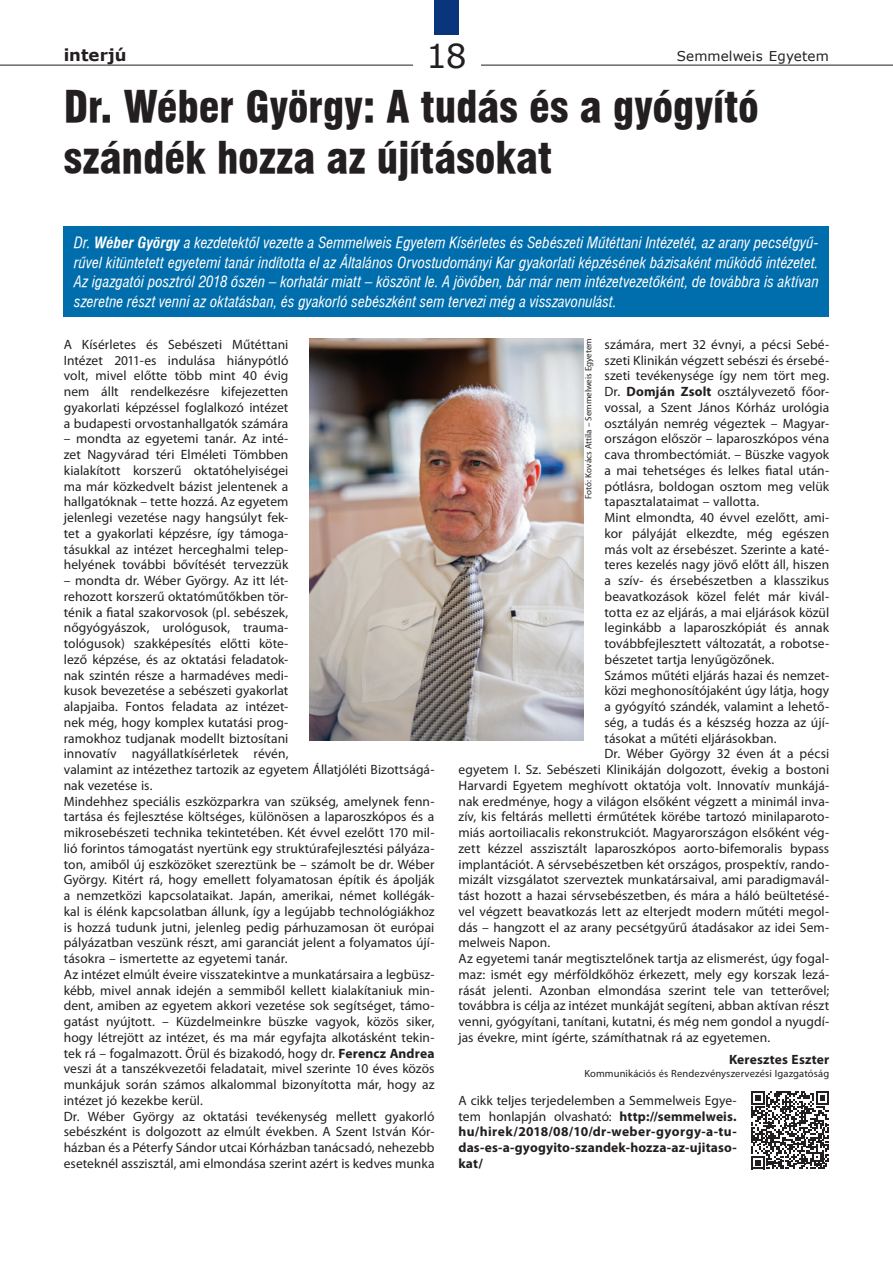
<style>
.page{position:relative;width:893px;height:1263px;background:#fff}
.page>*{position:absolute;margin:0;border:0;box-sizing:border-box;transform-origin:0 0}
.C1{font:42px/50.4px "Swiss 721 Blk Cn PFL";color:#231f20}
.t1{font:33px "Verdana";color:#231f20}
.t2{font:700 16.5px "Verdana";color:#231f20}
.Lead{font:italic 15px/19.5px "Swiss 721 Cn PFL";letter-spacing:.005em;color:#fff;text-align:justify}
.t3{font:13.5px/15.8px "Myriad Pro";letter-spacing:.005em;color:#231f20;text-align:justify}
.t4{font:700 13.5px/15.8px "Myriad Pro";letter-spacing:.015em;color:#231f20;text-align:justify}
.t5{font:13.5px "Verdana";letter-spacing:.01em;color:#231f20}
.marketing{font:10.5px "Myriad Pro";letter-spacing:.01em;color:#231f20}
.Foto{font:9px "Myriad PFL";letter-spacing:.02em;color:#231f20}
.s1{font-weight:700}
.s2{font-weight:400}
</style>
<div class="page">
<hr style="left:0;top:65px;width:893px;height:1px;background:#231f20">
<div style="left:413px;top:32px;width:67px;height:45px;background:#fff"></div>
<div style="left:434px;top:0;width:24px;height:34px;background:#08357c"></div>
<div style="left:64px;top:226px;width:765px;height:91px;background:#006ead"></div>
<img style="left:309px;top:339px;width:274px;height:402px">
<svg style="left:751px;top:1091px;width:78px;height:78px"></svg>
<p class="t2" style="left:64px;top:43px;width:64px">interjú</p>
<h2 class="t1" style="left:426px;top:33px;width:42px">18</h2>
<p class="t5" style="left:677px;top:46px;width:154px">Semmelweis Egyetem</p>
<p class="C1" style="left:64px;top:82px;width:697px">Dr. Wéber György: A tudás és a gyógyító szándék hozza az újításokat</p>
<p class="Lead" style="left:74px;top:233px;width:746px">Dr. <span class="s1">Wéber György</span> a kezdetektől vezette a Semmelweis Egyetem Kísérletes és Sebészeti Műtéttani Intézetét, az arany pecsétgyű&shy;rűvel kitüntetett egyetemi tanár indította el az Általános Orvostudományi Kar gyakorlati képzésének bázisaként működő intézetet.<br>Az igazgatói posztról 2018 őszén – korhatár miatt – köszönt le. A jövőben, bár már nem intézetvezetőként, de továbbra is aktívan szeretne részt venni az oktatásban, és gyakorló sebészként sem tervezi még a visszavonulást.</p>
<p class="t3" style="left:64px;top:336px;width:226px">A Kísérletes és Sebészeti Műtéttani Intézet 2011-es indulása hiánypótló volt, mivel előtte több mint 40 évig nem állt rendelkezésre kifejezetten gyakorlati képzéssel foglalkozó intézet a budapesti orvostanhallgatók számára</p>
<p class="t3" style="left:64px;top:431px;width:226px">– mondta az egyetemi tanár. Az inté&shy;zet Nagyvárad téri Elméleti Tömbben kialakított korszerű oktatóhelyiségei ma már közkedvelt bázist jelentenek a hallgatóknak – tette hozzá. Az egyetem jelenlegi vezetése nagy hangsúlyt fek&shy;tet a gyakorlati képzésre, így támoga&shy;tásukkal az intézet herceghalmi telep&shy;helyének további bővítését tervezzük</p>
<p class="t3" style="left:64px;top:572px;width:372px;text-align:left">– mondta dr. Wéber György. Az itt lét-<br>rehozott korszerű oktatóműtőkben tör-<br>ténik a fiatal szakorvosok (pl. sebészek,<br>nőgyógyászok, urológusok, trauma-<br>tológusok) szakképesítés előtti köte-<br>lező képzése, és az oktatási feladatok-<br>nak szintén része a harmadéves medi-<br>kusok bevezetése a sebészeti gyakorlat<br>alapjaiba. Fontos feladata az intézet-<br>nek még, hogy komplex kutatási prog-<br>ramokhoz tudjanak modellt biztosítani<br>innovatív nagyállatkísérletek révén,<br>valamint az intézethez tartozik az egyetem Állatjóléti Bizottságá&shy;nak vezetése is.</p>
<p class="t3" style="left:64px;top:793px;width:372px">Mindehhez speciális eszközparkra van szükség, amelynek fenn&shy;tartása és fejlesztése költséges, különösen a laparoszkópos és a mikrosebészeti technika tekintetében. Két évvel ezelőtt 170 mil&shy;lió forintos támogatást nyertünk egy struktúrafejlesztési pályáza&shy;ton, amiből új eszközöket szereztünk be – számolt be dr. Wéber György. Kitért rá, hogy emellett folyamatosan építik és ápolják a nemzetközi kapcsolataikat. Japán, amerikai, német kollégák&shy;kal is élénk kapcsolatban állunk, így a legújabb technológiákhoz is hozzá tudunk jutni, jelenleg pedig párhuzamosan öt európai pályázatban veszünk részt, ami garanciát jelent a folyamatos újí&shy;tásokra – ismertette az egyetemi tanár.</p>
<p class="t3" style="left:64px;top:966px;width:372px">Az intézet elmúlt éveire visszatekintve a munkatársaira a legbüsz&shy;kébb, mivel annak idején a semmiből kellett kialakítaniuk min&shy;dent, amiben az egyetem akkori vezetése sok segítséget, támo&shy;gatást nyújtott. – Küzdelmeinkre büszke vagyok, közös siker, hogy létrejött az intézet, és ma már egyfajta alkotásként tekin&shy;tek rá – fogalmazott. Örül és bizakodó, hogy dr. <span class="s1">Ferencz Andrea </span>veszi át a tanszékvezetői feladatait, mivel szerinte 10 éves közös munkájuk során számos alkalommal bizonyította már, hogy az intézet jó kezekbe kerül.</p>
<p class="t3" style="left:64px;top:1108px;width:372px">Dr. Wéber György az oktatási tevékenység mellett gyakorló sebészként is dolgozott az elmúlt években. A Szent István Kór&shy;házban és a Péterfy Sándor utcai Kórházban tanácsadó, nehezebb eseteknél asszisztál, ami elmondása szerint azért is kedves munka</p>
<p class="Foto" style="left:584px;top:499px;width:161px;rotate:-90deg">Fotó: Kovács Attila – Semmelweis Egyetem</p>
<p class="t3" style="left:604px;top:336px;width:226px">számára, mert 32 évnyi, a pécsi Sebé&shy;szeti Klinikán végzett sebészi és érsebé&shy;szeti tevékenysége így nem tört meg.<br>Dr. <span class="s1">Domján Zsolt</span> osztályvezető főor&shy;vossal, a Szent János Kórház urológia osztályán nemrég végeztek – Magyar&shy;országon először – laparoszkópos véna cava thrombectómiát. – Büszke vagyok a mai tehetséges és lelkes fiatal után&shy;pótlásra, boldogan osztom meg velük tapasztalataimat – vallotta.</p>
<p class="t3" style="left:604px;top:509px;width:226px">Mint elmondta, 40 évvel ezelőtt, ami&shy;kor pályáját elkezdte, még egészen más volt az érsebészet. Szerinte a katé&shy;teres kezelés nagy jövő előtt áll, hiszen a szív- és érsebészetben a klasszikus beavatkozások közel felét már kivál&shy;totta ez az eljárás, a mai eljárások közül leginkább a laparoszkópiát és annak továbbfejlesztett változatát, a robotse&shy;bészetet tartja lenyűgözőnek.</p>
<p class="t3" style="left:604px;top:667px;width:226px">Számos műtéti eljárás hazai és nemzet&shy;közi meghonosítójaként úgy látja, hogy a gyógyító szándék, valamint a lehető&shy;ség, a tudás és a készség hozza az újí&shy;tásokat a műtéti eljárásokban.</p>
<p class="t3" style="left:458px;top:746px;width:372px;text-indent:146px">Dr. Wéber György 32 éven át a pécsi egyetem I. Sz. Sebészeti Klinikáján dolgozott, évekig a bostoni Harvardi Egyetem meghívott oktatója volt. Innovatív munkájá&shy;nak eredménye, hogy a világon elsőként végzett a minimál inva&shy;zív, kis feltárás melletti érműtétek körébe tartozó minilaparoto&shy;miás aortoiliacalis rekonstrukciót. Magyarországon elsőként vég&shy;zett kézzel asszisztált laparoszkópos aorto-bifemoralis bypass implantációt. A sérvsebészetben két országos, prospektív, rando&shy;mizált vizsgálatot szerveztek munkatársaival, ami paradigmavál&shy;tást hozott a hazai sérvsebészetben, és mára a háló beültetésé&shy;vel végzett beavatkozás lett az elterjedt modern műtéti megol&shy;dás – hangzott el az arany pecsétgyűrű átadásakor az idei Sem&shy;melweis Napon.</p>
<p class="t3" style="left:458px;top:950px;width:372px">Az egyetemi tanár megtisztelőnek tartja az elismerést, úgy fogal&shy;maz: ismét egy mérföldkőhöz érkezett, mely egy korszak lezá&shy;rását jelenti. Azonban elmondása szerint tele van tetterővel; továbbra is célja az intézet munkáját segíteni, abban aktívan részt venni, gyógyítani, tanítani, kutatni, és még nem gondol a nyugdí&shy;jas évekre, mint ígérte, számíthatnak rá az egyetemen.</p>
<p class="t4" style="left:729px;top:1051px;width:102px">Keresztes Eszter</p>
<p class="marketing" style="left:584px;top:1067px;width:246px">Kommunikációs és Rendezvényszervezési Igazgatóság</p>
<p class="t4" style="left:458px;top:1092px;width:280px"><span class="s2">A cikk teljes terjedelemben a Semmelweis Egye&shy;tem honlapján olvasható:</span> http://semmelweis. hu/hirek/2018/08/10/dr-weber-gyorgy-a-tu&shy;das-es-a-gyogyito-szandek-hozza-az-ujitaso&shy;kat/</p>
</div>
